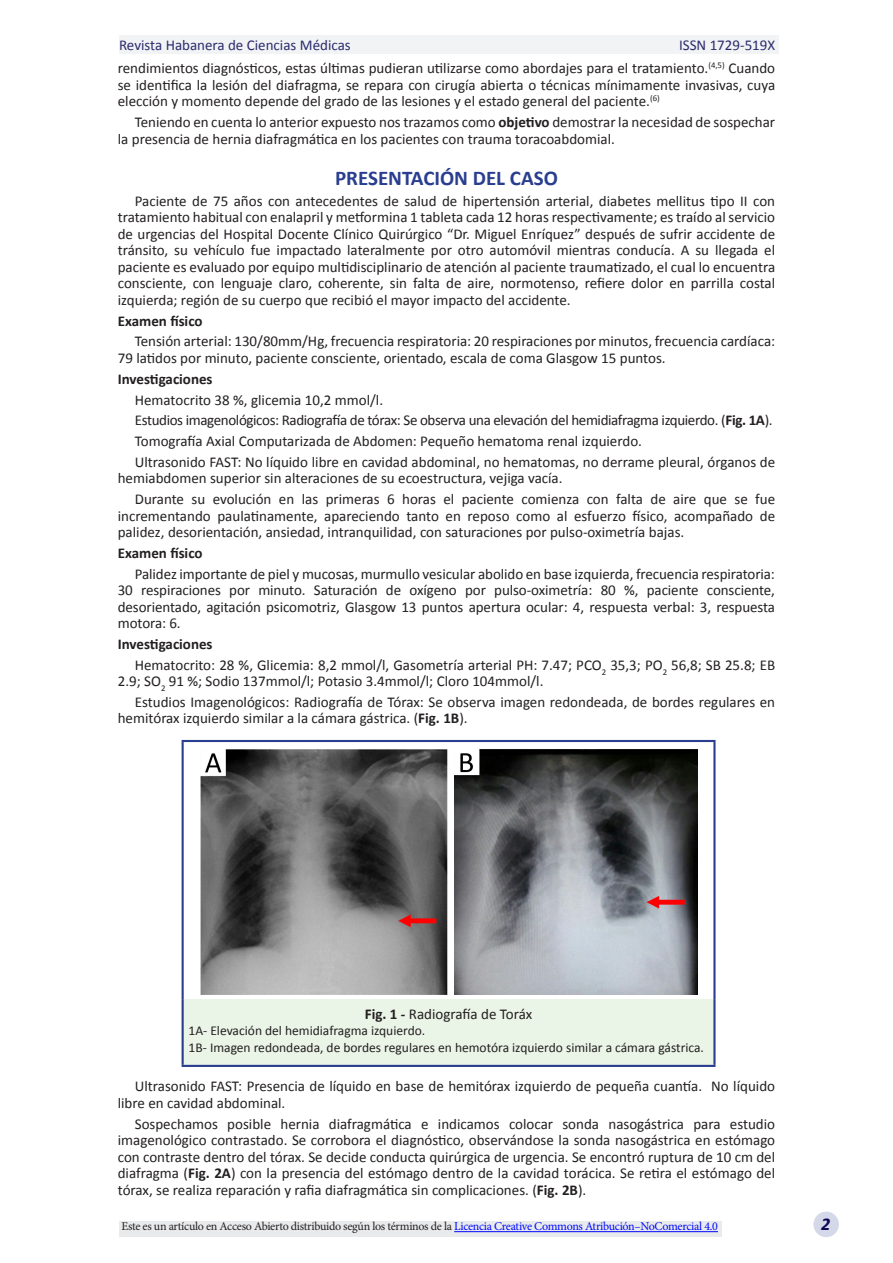
<style>
.page{position:relative;width:893px;height:1263px;background:#fff}
.page>*{position:absolute;margin:0;border:0;box-sizing:border-box;transform-origin:0 0}
.No_Spacing{font:700 21px "Calibri";color:#293e8f}
.t1{font:italic 700 18px "Calibri";color:#100656}
.No_Spacing-2{font:15px/16.5px "Calibri";color:#231f20}
.No_Spacing-3{font:15px "Calibri";letter-spacing:-.025em;color:#231f20}
.No_Spacing-4{font:700 15px "Calibri";color:#231f20}
.t2{font:15px "Calibri";color:#2b2c6e}
.t3{font:13.5px "Calibri";color:#231f20}
.t4{font:12px "Minion Pro";letter-spacing:-.025em;color:#231f20}
.s1{font-weight:700}
.s2{color:#0009ff}
</style>
<div class="page">
<div style="left:119px;top:35px;width:659px;height:19px;background:#f2f3f4"></div>
<div style="left:119px;top:1222px;width:603px;height:15px;background:#e9eaeb"></div>
<hr style="left:454px;top:1231px;width:264px;height:1px;background:#0009ff">
<div style="left:813px;top:1211px;width:26px;height:26px;background:#d4d8e9;border-radius:50%"></div>
<div style="left:183px;top:999px;width:531px;height:67px;background:#eaf4e7"></div>
<hr style="left:182px;top:740px;width:534px;height:2px;background:#293e8f">
<hr style="left:182px;top:742px;width:2px;height:257px;background:#293e8f">
<hr style="left:713px;top:742px;width:2px;height:257px;background:#293e8f">
<hr style="left:182px;top:999px;width:2px;height:66px;background:#293e8f">
<hr style="left:713px;top:999px;width:2px;height:66px;background:#293e8f">
<hr style="left:182px;top:1065px;width:534px;height:2px;background:#293e8f">
<img style="left:200px;top:749px;width:498px;height:245px">
<p class="t2" style="left:119px;top:35px;width:233px">Revista Habanera de Ciencias Médicas</p>
<p class="t2" style="left:679px;top:35px;width:98px">ISSN 1729-519X</p>
<p class="No_Spacing-2" style="left:118px;top:60px;width:659px;text-align:justify">rendimientos diagnósticos, estas últimas pudieran utilizarse como abordajes para el tratamiento.<sup>(4,5)</sup> Cuando se identifica la lesión del diafragma, se repara con cirugía abierta o técnicas mínimamente invasivas, cuya elección y momento depende del grado de las lesiones y el estado general del paciente.<sup>(6)</sup></p>
<p class="No_Spacing-2" style="left:118px;top:114px;width:659px;text-indent:17px">Teniendo en cuenta lo anterior expuesto nos trazamos como <span class="s1">objetivo</span> demostrar la necesidad de sospechar la presencia de hernia diafragmática en los pacientes con trauma toracoabdomial.</p>
<p class="No_Spacing" style="left:335px;top:165px;width:224px">PRESENTACIÓN DEL CASO</p>
<p class="No_Spacing-2" style="left:118px;top:193px;width:659px;text-align:justify;text-indent:17px">Paciente de 75 años con antecedentes de salud de hipertensión arterial, diabetes mellitus tipo II con tratamiento habitual con enalapril y metformina 1 tableta cada 12 horas respectivamente; es traído al servicio de urgencias del Hospital Docente Clínico Quirúrgico “Dr. Miguel Enríquez” después de sufrir accidente de tránsito, su vehículo fue impactado lateralmente por otro automóvil mientras conducía. A su llegada el paciente es evaluado por equipo multidisciplinario de atención al paciente traumatizado, el cual lo encuentra consciente, con lenguaje claro, coherente, sin falta de aire, normotenso, refiere dolor en parrilla costal izquierda; región de su cuerpo que recibió el mayor impacto del accidente.</p>
<p class="No_Spacing-4" style="left:118px;top:311px;width:86px">Examen físico</p>
<p class="No_Spacing-2" style="left:118px;top:333px;width:659px;text-indent:17px">Tensión arterial: 130/80mm/Hg, frecuencia respiratoria: 20 respiraciones por minutos, frecuencia cardíaca:<br>79 latidos por minuto, paciente consciente, orientado, escala de coma Glasgow 15 puntos.</p>
<p class="No_Spacing-4" style="left:118px;top:369px;width:96px">Investigaciones</p>
<p class="No_Spacing-2" style="left:135px;top:391px;width:250px">Hematocrito 38 %, glicemia 10,2 mmol/l.</p>
<p class="No_Spacing-3" style="left:135px;top:411px;width:639px">Estudios imagenológicos: Radiografía de tórax: Se observa una elevación del hemidiafragma izquierdo. (<span class="s1">Fig. 1A</span>).</p>
<p class="No_Spacing-2" style="left:135px;top:433px;width:509px">Tomografía Axial Computarizada de Abdomen: Pequeño hematoma renal izquierdo.</p>
<p class="No_Spacing-2" style="left:118px;top:454px;width:659px;text-indent:17px">Ultrasonido FAST: No líquido libre en cavidad abdominal, no hematomas, no derrame pleural, órganos de hemiabdomen superior sin alteraciones de su ecoestructura, vejiga vacía.</p>
<p class="No_Spacing-2" style="left:118px;top:491px;width:659px;text-align:justify;text-indent:17px">Durante su evolución en las primeras 6 horas el paciente comienza con falta de aire que se fue incrementando paulatinamente, apareciendo tanto en reposo como al esfuerzo físico, acompañado de palidez, desorientación, ansiedad, intranquilidad, con saturaciones por pulso-oximetría bajas.</p>
<p class="No_Spacing-4" style="left:118px;top:543px;width:86px">Examen físico</p>
<p class="No_Spacing-2" style="left:118px;top:565px;width:659px;text-align:justify;text-indent:17px">Palidez importante de piel y mucosas, murmullo vesicular abolido en base izquierda, frecuencia respiratoria:<br>30 respiraciones por minuto. Saturación de oxígeno por pulso-oximetría: 80 %, paciente consciente, desorientado, agitación psicomotriz, Glasgow 13 puntos apertura ocular: 4, respuesta verbal: 3, respuesta motora: 6.</p>
<p class="No_Spacing-4" style="left:118px;top:634px;width:96px">Investigaciones</p>
<p class="No_Spacing-2" style="left:118px;top:656px;width:659px;text-indent:17px">Hematocrito: 28 %, Glicemia: 8,2 mmol/l, Gasometría arterial PH: 7.47; PCO<sub>2</sub> 35,3; PO<sub>2</sub> 56,8; SB 25.8; EB<br>2.9; SO<sub>2</sub> 91 %; Sodio 137mmol/l; Potasio 3.4mmol/l; Cloro 104mmol/l.</p>
<p class="No_Spacing-2" style="left:118px;top:694px;width:659px;text-indent:17px">Estudios Imagenológicos: Radiografía de Tórax: Se observa imagen redondeada, de bordes regulares en hemitórax izquierdo similar a la cámara gástrica. (<span class="s1">Fig. 1B</span>).</p>
<p class="No_Spacing-2" style="left:365px;top:1006px;width:169px"><span class="s1">Fig. 1 -</span> Radiografía de Toráx</p>
<p class="t3" style="left:189px;top:1022px;width:238px">1A- Elevación del hemidiafragma izquierdo.</p>
<p class="t3" style="left:189px;top:1039px;width:517px">1B- Imagen redondeada, de bordes regulares en hemotóra izquierdo similar a cámara gástrica.</p>
<p class="No_Spacing-2" style="left:118px;top:1078px;width:659px;text-indent:17px">Ultrasonido FAST: Presencia de líquido en base de hemitórax izquierdo de pequeña cuantía. No líquido libre en cavidad abdominal.</p>
<p class="No_Spacing-2" style="left:118px;top:1115px;width:659px;text-align:justify;text-indent:17px">Sospechamos posible hernia diafragmática e indicamos colocar sonda nasogástrica para estudio imagenológico contrastado. Se corrobora el diagnóstico, observándose la sonda nasogástrica en estómago con contraste dentro del tórax. Se decide conducta quirúrgica de urgencia. Se encontró ruptura de 10 cm del diafragma (<span class="s1">Fig. 2A</span>) con la presencia del estómago dentro de la cavidad torácica. Se retira el estómago del tórax, se realiza reparación y rafia diafragmática sin complicaciones. (<span class="s1">Fig. 2B</span>).</p>
<p class="t4" style="left:121px;top:1218px;width:598px">Este es un artículo en Acceso Abierto distribuido según los términos de la <span class="s2">Licencia Creative Commons Atribución–NoComercial 4.0</span></p>
<p class="t1" style="left:821px;top:1212px;width:11px">2</p>
</div>
